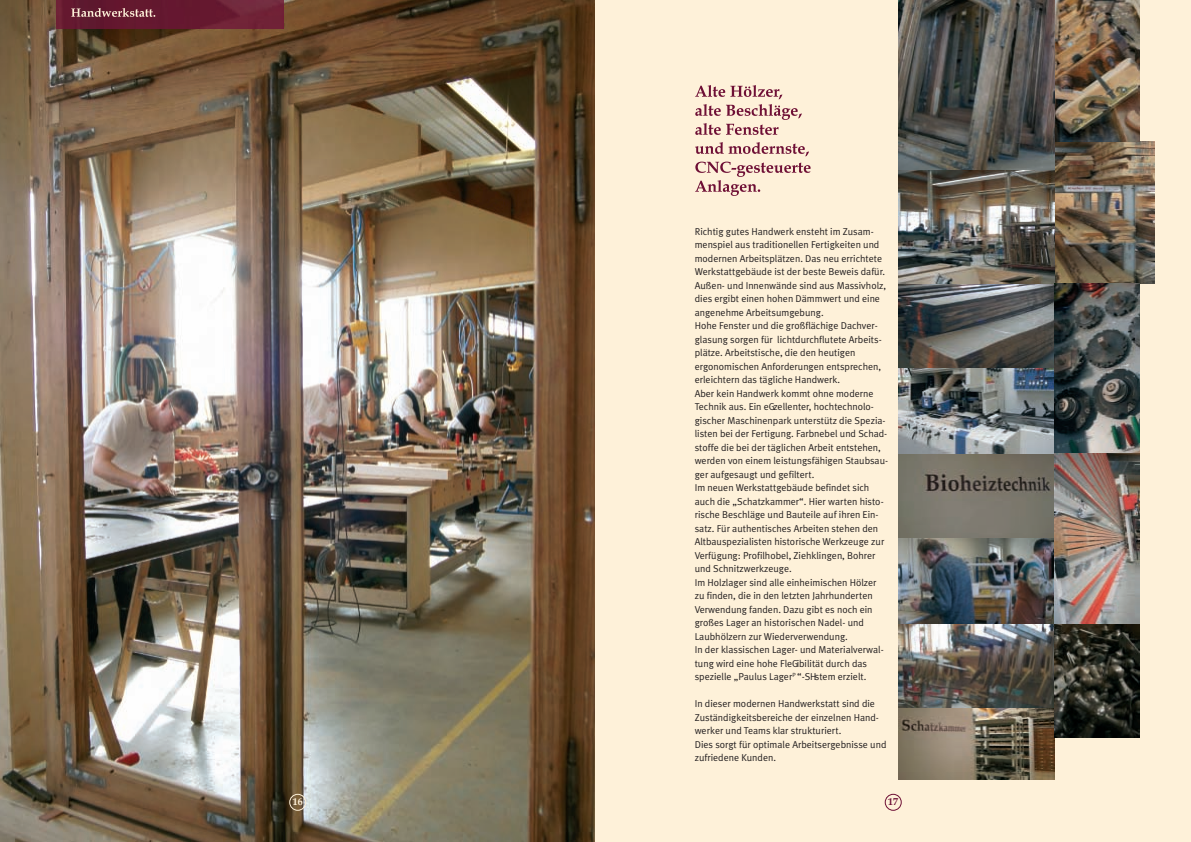
<style>
.page{position:relative;width:1191px;height:842px;background:#fff}
.page>*{position:absolute;margin:0;border:0;box-sizing:border-box;transform-origin:0 0}
.t1{font:10px/13.5px "Meta Plus Normal";color:#231f20}
.t2{font:700 10px "Book Antiqua";color:#fef1d9}
.t3{font:700 10px "Book Antiqua";color:#6e0f35}
</style>
<div class="page">
<img style="left:0;top:0;width:595px;height:842px">
<div style="left:595px;top:0;width:596px;height:842px;background:#fef1d9"></div>
<img style="left:899px;top:454px;width:155px;height:326px">
<img style="left:899px;top:283px;width:241px;height:171px">
<img style="left:1054px;top:142px;width:100px;height:141px">
<img style="left:1054px;top:0;width:86px;height:142px">
<img style="left:899px;top:0;width:155px;height:283px">
<img style="left:57px;top:0;width:226px;height:28px">
<svg style="left:71px;top:8px;width:84px;height:9px"></svg>
<img style="left:1054px;top:454px;width:86px;height:283px">
<svg style="left:884px;top:794px;width:17px;height:17px"></svg>
<svg style="left:289px;top:794px;width:17px;height:17px"></svg>
<svg style="left:695px;top:162px;width:115px;height:34px"></svg>
<svg style="left:695px;top:142px;width:114px;height:14px"></svg>
<svg style="left:695px;top:85px;width:107px;height:50px"></svg>
<p class="t1" style="left:694px;top:224px;width:195px">Richtig gutes Handwerk ensteht im Zusam&shy;menspiel aus traditionellen Fertigkeiten und modernen Arbeitsplätzen. Das neu errichtete Werkstattgebäude ist der beste Beweis dafür.<br>Außen- und Innenwände sind aus Massivholz, dies ergibt einen hohen Dämmwert und eine angenehme Arbeitsumgebung.<br>Hohe Fenster und die großflächige Dachver&shy;glasung sorgen für lichtdurchflutete Arbeits&shy;plätze. Arbeitstische, die den heutigen ergonomischen Anforderungen entsprechen, erleichtern das tägliche Handwerk.<br>Aber kein Handwerk kommt ohne moderne Technik aus. Ein eGzellenter, hochtechnolo&shy;gischer Maschinenpark unterstütz die Spezia&shy;listen bei der Fertigung. Farbnebel und Schad&shy;stoffe die bei der täglichen Arbeit entstehen, werden von einem leistungsfähigen Staubsau&shy;ger aufgesaugt und gefiltert.<br>Im neuen Werkstattgebäude befindet sich auch die „Schatzkammer“. Hier warten histo&shy;rische Beschläge und Bauteile auf ihren Ein&shy;satz. Für authentisches Arbeiten stehen den Altbauspezialisten historische Werkzeuge zur Verfügung: Profilhobel, Ziehklingen, Bohrer und Schnitzwerkzeuge.<br>Im Holzlager sind alle einheimischen Hölzer zu finden, die in den letzten Jahrhunderten Verwendung fanden. Dazu gibt es noch ein großes Lager an historischen Nadel- und Laubhölzern zur Wiederverwendung.<br>In der klassischen Lager- und Materialverwal&shy;tung wird eine hohe FleGibilität durch das spezielle „Paulus Lager<sup>P</sup>“-SHstem erzielt.</p>
<p class="t1" style="left:694px;top:697px;width:193px">In dieser modernen Handwerkstatt sind die Zuständigkeitsbereiche der einzelnen Hand&shy;werker und Teams klar strukturiert.<br>Dies sorgt für optimale Arbeitsergebnisse und zufriedene Kunden.</p>
<p class="t2" style="left:293px;top:796px;width:11px">16</p>
<p class="t3" style="left:888px;top:796px;width:11px">17</p>
</div>
